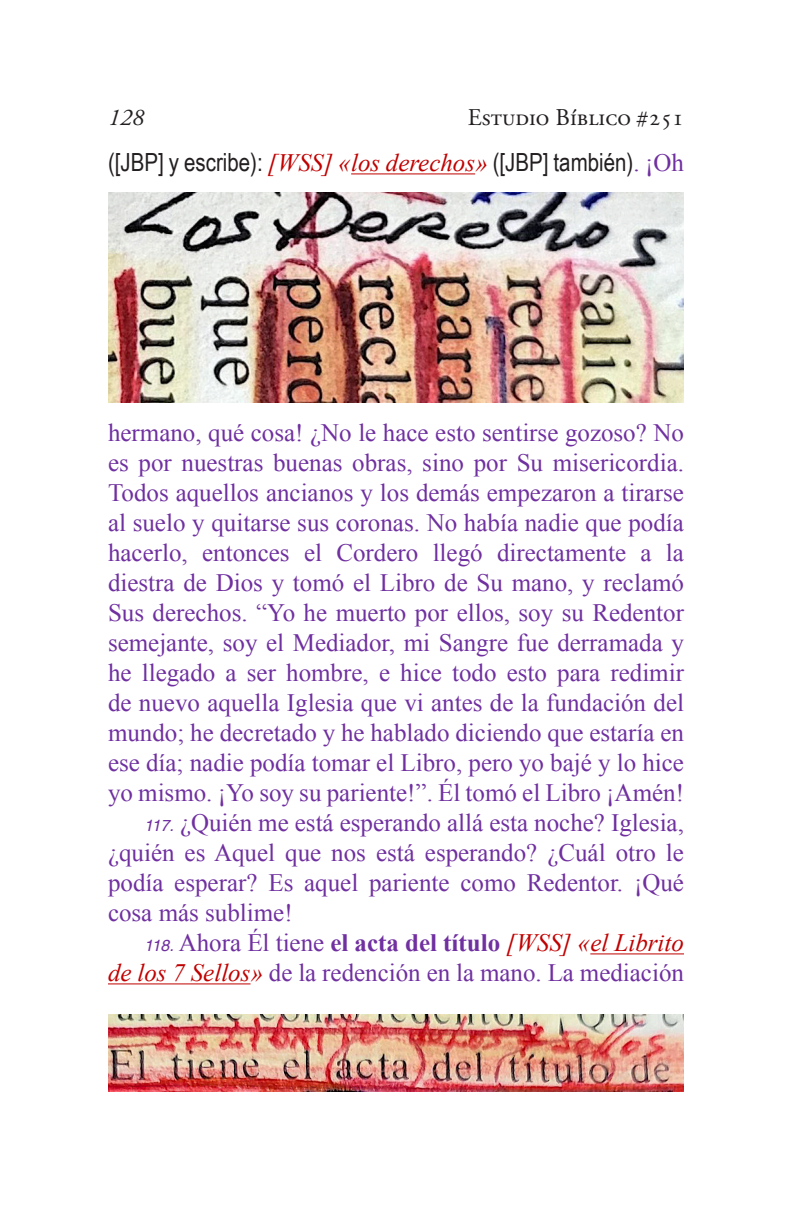
<style>
.page{position:relative;width:792px;height:1224px;background:#fff}
.page>*{position:absolute;margin:0;border:0;box-sizing:border-box;transform-origin:0 0}
.t1{font:25px/30px "Times New Roman";color:#7030a0;text-align:justify}
.t2{font:25px "Arial Narrow";color:#231f20}
.t3{font:24px "Adobe Garamond Pro";color:#231f20}
.t4{font:italic 24px "Adobe Garamond Pro";color:#231f20}
.s1{font-family:"Times New Roman";font-style:italic;color:#c00000}
.s2{font-family:"Times New Roman";color:#7030a0}
.s3{font-family:"Helvetica";font-style:italic;font-size:16px}
.s4{font-weight:700}
.s5{font-style:italic;color:#c00000}
</style>
<div class="page">
<hr style="left:351px;top:174px;width:124px;height:1px;background:#c00000">
<hr style="left:590px;top:954px;width:94px;height:1px;background:#c00000">
<hr style="left:108px;top:984px;width:143px;height:1px;background:#c00000">
<img style="left:108px;top:192px;width:576px;height:210px">
<img style="left:108px;top:1015px;width:576px;height:77px">
<p class="t4" style="left:108px;top:103px;width:37px">128</p>
<p class="t3" style="left:468px;top:103px;width:218px">Estudio Bíblico #251</p>
<p class="t2" style="left:108px;top:144px;width:577px">([JBP] y escribe): <span class="s1">[WSS] «los derechos»</span> ([JBP] también)<span class="s2">. ¡Oh</span></p>
<p class="t1" style="left:108px;top:417px;width:578px">hermano, qué cosa! ¿No le hace esto sentirse gozoso? No es por nuestras buenas obras, sino por Su misericordia.<br>Todos aquellos ancianos y los demás empezaron a tirarse al suelo y quitarse sus coronas. No había nadie que podía hacerlo, entonces el Cordero llegó directamente a la diestra de Dios y tomó el Libro de Su mano, y reclamó Sus derechos. “Yo he muerto por ellos, soy su Redentor semejante, soy el Mediador, mi Sangre fue derramada y he llegado a ser hombre, e hice todo esto para redimir de nuevo aquella Iglesia que vi antes de la fundación del mundo; he decretado y he hablado diciendo que estaría en ese día; nadie podía tomar el Libro, pero yo bajé y lo hice yo mismo. ¡Yo soy su pariente!”. Él tomó el Libro ¡Amén!</p>
<p class="t1" style="left:108px;top:807px;width:578px;text-indent:36px"><span class="s3">117.</span> ¿Quién me está esperando allá esta noche? Iglesia, ¿quién es Aquel que nos está esperando? ¿Cuál otro le podía esperar? Es aquel pariente como Redentor. ¡Qué cosa más sublime!</p>
<p class="t1" style="left:108px;top:927px;width:578px;text-align:right"><span class="s3">118.</span> Ahora Él tiene <span class="s4">el acta del título</span> <span class="s5">[WSS] «el Librito<br>de los 7 Sellos»</span> de la redención en la mano. La mediación</p>
</div>
